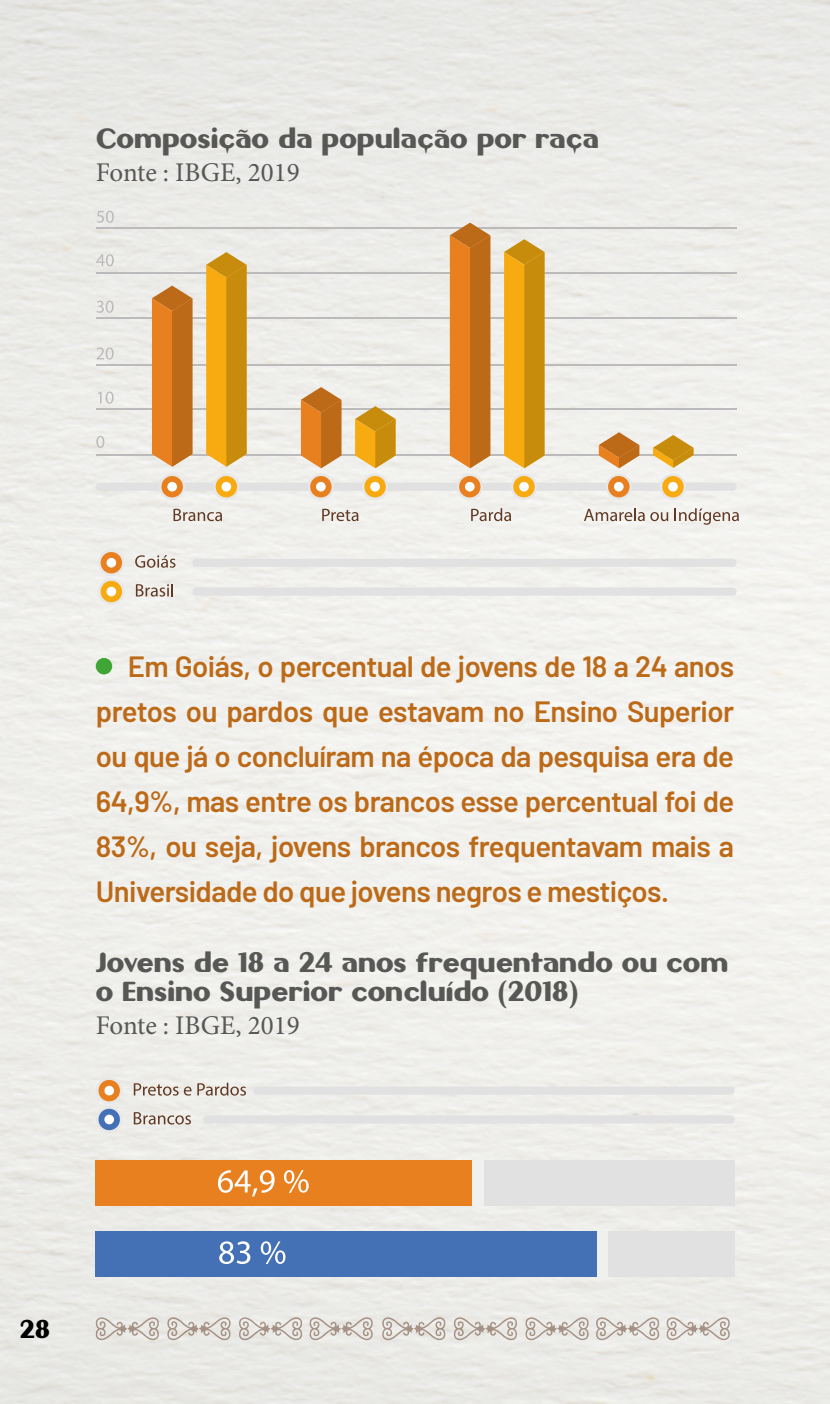
<style>
.page{position:relative;width:830px;height:1404px;background:#fff}
.page>*{position:absolute;margin:0;border:0;box-sizing:border-box;transform-origin:0 0}
.t1{font:600 29.25px/45px "Barlow";letter-spacing:-.02em;color:#bc6a18;text-align:justify}
.t2{font:27px "Minion Pro";color:#575756}
.t3{font:24.75px/29.7px "Gilgongo";color:#575756}
.t4{font:22.5px "Gilgongo";color:#000}
</style>
<div class="page">
<img style="left:0;top:0;width:829px;height:1403px">
<svg style="left:96px;top:1317px;width:63px;height:22px"></svg>
<svg style="left:382px;top:1317px;width:63px;height:22px"></svg>
<svg style="left:167px;top:1317px;width:63px;height:22px"></svg>
<svg style="left:453px;top:1317px;width:64px;height:22px"></svg>
<svg style="left:239px;top:1317px;width:63px;height:22px"></svg>
<svg style="left:525px;top:1317px;width:63px;height:22px"></svg>
<svg style="left:309px;top:1317px;width:63px;height:22px"></svg>
<svg style="left:595px;top:1317px;width:64px;height:22px"></svg>
<svg style="left:666px;top:1317px;width:63px;height:22px"></svg>
<svg style="left:98px;top:549px;width:26px;height:27px"></svg>
<div style="left:101px;top:552px;width:21px;height:21px;background:#e88020;border-radius:50%"></div>
<div style="left:106px;top:558px;width:10px;height:9px;background:#fff;border-radius:50%"></div>
<svg style="left:98px;top:578px;width:26px;height:26px"></svg>
<div style="left:101px;top:581px;width:21px;height:21px;background:#f8ab10;border-radius:50%"></div>
<svg style="left:106px;top:586px;width:10px;height:10px"></svg>
<hr style="left:96px;top:227px;width:640px;height:2px;background:#bcbaba">
<hr style="left:96px;top:272px;width:640px;height:1px;background:#bcbaba">
<hr style="left:96px;top:317px;width:640px;height:2px;background:#bcbaba">
<hr style="left:96px;top:364px;width:640px;height:1px;background:#bcbaba">
<hr style="left:96px;top:408px;width:640px;height:2px;background:#bcbaba">
<hr style="left:96px;top:454px;width:640px;height:1px;background:#bcbaba">
<svg style="left:449px;top:222px;width:41px;height:246px;background:#d27d2a"></svg>
<svg style="left:504px;top:239px;width:40px;height:229px;background:#e09f1b"></svg>
<svg style="left:301px;top:387px;width:40px;height:81px;background:#d3853b"></svg>
<svg style="left:355px;top:406px;width:40px;height:62px;background:#dda83a"></svg>
<svg style="left:598px;top:432px;width:41px;height:36px"></svg>
<svg style="left:652px;top:435px;width:41px;height:33px"></svg>
<div style="left:96px;top:482px;width:640px;height:8px;background:#e1e1e1;border-radius:4px"></div>
<div style="left:192px;top:558px;width:544px;height:8px;background:#e1e1e1;border-radius:4px"></div>
<div style="left:192px;top:587px;width:544px;height:8px;background:#e1e1e1;border-radius:4px"></div>
<div style="left:159px;top:473px;width:26px;height:27px;background:#e8e7e7;border-radius:50%"></div>
<div style="left:161px;top:476px;width:22px;height:21px;background:#e88020;border-radius:50%"></div>
<div style="left:167px;top:482px;width:10px;height:9px;background:#fff;border-radius:50%"></div>
<svg style="left:213px;top:473px;width:26px;height:27px"></svg>
<div style="left:215px;top:476px;width:22px;height:21px;background:#f8ab10;border-radius:50%"></div>
<div style="left:221px;top:482px;width:10px;height:9px;background:#fff;border-radius:50%"></div>
<svg style="left:307px;top:473px;width:27px;height:27px"></svg>
<div style="left:310px;top:476px;width:21px;height:21px;background:#e88020;border-radius:50%"></div>
<div style="left:316px;top:482px;width:9px;height:9px;background:#fff;border-radius:50%"></div>
<svg style="left:362px;top:473px;width:26px;height:27px"></svg>
<div style="left:364px;top:476px;width:21px;height:21px;background:#f8ab10;border-radius:50%"></div>
<div style="left:370px;top:482px;width:10px;height:9px;background:#fff;border-radius:50%"></div>
<svg style="left:456px;top:473px;width:26px;height:27px"></svg>
<div style="left:459px;top:476px;width:21px;height:21px;background:#e88020;border-radius:50%"></div>
<div style="left:465px;top:482px;width:9px;height:9px;background:#fff;border-radius:50%"></div>
<svg style="left:510px;top:473px;width:27px;height:27px"></svg>
<div style="left:513px;top:476px;width:21px;height:21px;background:#f8ab10;border-radius:50%"></div>
<div style="left:519px;top:482px;width:9px;height:9px;background:#fff;border-radius:50%"></div>
<svg style="left:605px;top:473px;width:26px;height:27px"></svg>
<svg style="left:607px;top:476px;width:22px;height:21px"></svg>
<div style="left:613px;top:482px;width:10px;height:9px;background:#fff;border-radius:50%"></div>
<svg style="left:659px;top:473px;width:26px;height:27px"></svg>
<div style="left:662px;top:476px;width:21px;height:21px;background:#f8ab10;border-radius:50%"></div>
<svg style="left:667px;top:482px;width:10px;height:9px"></svg>
<svg style="left:96px;top:436px;width:8px;height:12px"></svg>
<svg style="left:98px;top:391px;width:15px;height:12px"></svg>
<svg style="left:96px;top:347px;width:17px;height:12px"></svg>
<svg style="left:96px;top:301px;width:17px;height:12px"></svg>
<svg style="left:96px;top:254px;width:18px;height:12px"></svg>
<svg style="left:97px;top:211px;width:17px;height:12px"></svg>
<svg style="left:173px;top:508px;width:49px;height:13px"></svg>
<svg style="left:322px;top:508px;width:36px;height:13px"></svg>
<svg style="left:471px;top:508px;width:40px;height:13px"></svg>
<svg style="left:583px;top:508px;width:61px;height:13px"></svg>
<svg style="left:650px;top:512px;width:18px;height:9px"></svg>
<svg style="left:674px;top:508px;width:64px;height:16px"></svg>
<svg style="left:135px;top:555px;width:40px;height:12px"></svg>
<svg style="left:136px;top:583px;width:37px;height:13px"></svg>
<svg style="left:152px;top:285px;width:40px;height:181px;background:#d27c29"></svg>
<svg style="left:206px;top:252px;width:40px;height:214px;background:#e0a01c"></svg>
<div style="left:95px;top:1159px;width:639px;height:45px;background:#e1e1e1"></div>
<div style="left:95px;top:1159px;width:389px;height:45px;background:#f0f0ef"></div>
<div style="left:95px;top:1159px;width:377px;height:45px;background:#e88020"></div>
<div style="left:95px;top:1230px;width:639px;height:46px;background:#e1e1e1"></div>
<div style="left:95px;top:1230px;width:513px;height:46px;background:#f0f0ef"></div>
<div style="left:95px;top:1230px;width:501px;height:46px;background:#4470b6"></div>
<svg style="left:218px;top:1170px;width:56px;height:26px"></svg>
<svg style="left:284px;top:1170px;width:24px;height:22px"></svg>
<svg style="left:219px;top:1241px;width:31px;height:22px"></svg>
<svg style="left:261px;top:1241px;width:24px;height:22px"></svg>
<svg style="left:96px;top:1077px;width:26px;height:26px"></svg>
<svg style="left:98px;top:1079px;width:22px;height:22px"></svg>
<div style="left:104px;top:1085px;width:10px;height:10px;background:#fff;border-radius:50%"></div>
<div style="left:96px;top:1106px;width:26px;height:26px;background:#e8e7e7;border-radius:50%"></div>
<div style="left:98px;top:1108px;width:22px;height:22px;background:#4470b6;border-radius:50%"></div>
<div style="left:104px;top:1114px;width:10px;height:10px;background:#fff;border-radius:50%"></div>
<div style="left:253px;top:1086px;width:481px;height:8px;background:#e1e1e1"></div>
<div style="left:203px;top:1115px;width:531px;height:8px;background:#e1e1e1;border-radius:4px"></div>
<svg style="left:134px;top:1083px;width:44px;height:12px"></svg>
<svg style="left:184px;top:1086px;width:7px;height:9px"></svg>
<svg style="left:197px;top:1082px;width:49px;height:13px"></svg>
<svg style="left:134px;top:1111px;width:57px;height:13px"></svg>
<div style="left:96px;top:658px;width:16px;height:16px;background:#3fa535;border-radius:50%"></div>
<p class="t3" style="left:96px;top:124px;width:504px">Composição da população por raça</p>
<p class="t2" style="left:96px;top:156px;width:205px">Fonte : IBGE, 2019</p>
<p class="t1" style="left:96px;top:641px;width:639px;text-indent:32px">Em Goiás, o percentual de jovens de 18 a 24 anos pretos ou pardos que estavam no Ensino Superior ou que já o concluíram na época da pesquisa era de 64,9%, mas entre os brancos esse percentual foi de 83%, ou seja, jovens brancos frequentavam mais a Universidade do que jovens negros e mestiços.</p>
<p class="t3" style="left:96px;top:947px;width:634px">Jovens de 18 a 24 anos frequentando ou com o Ensino Superior concluído (2018)</p>
<p class="t2" style="left:96px;top:1008px;width:205px">Fonte : IBGE, 2019</p>
<p class="t4" style="left:20px;top:1313px;width:32px">28</p>
</div>
